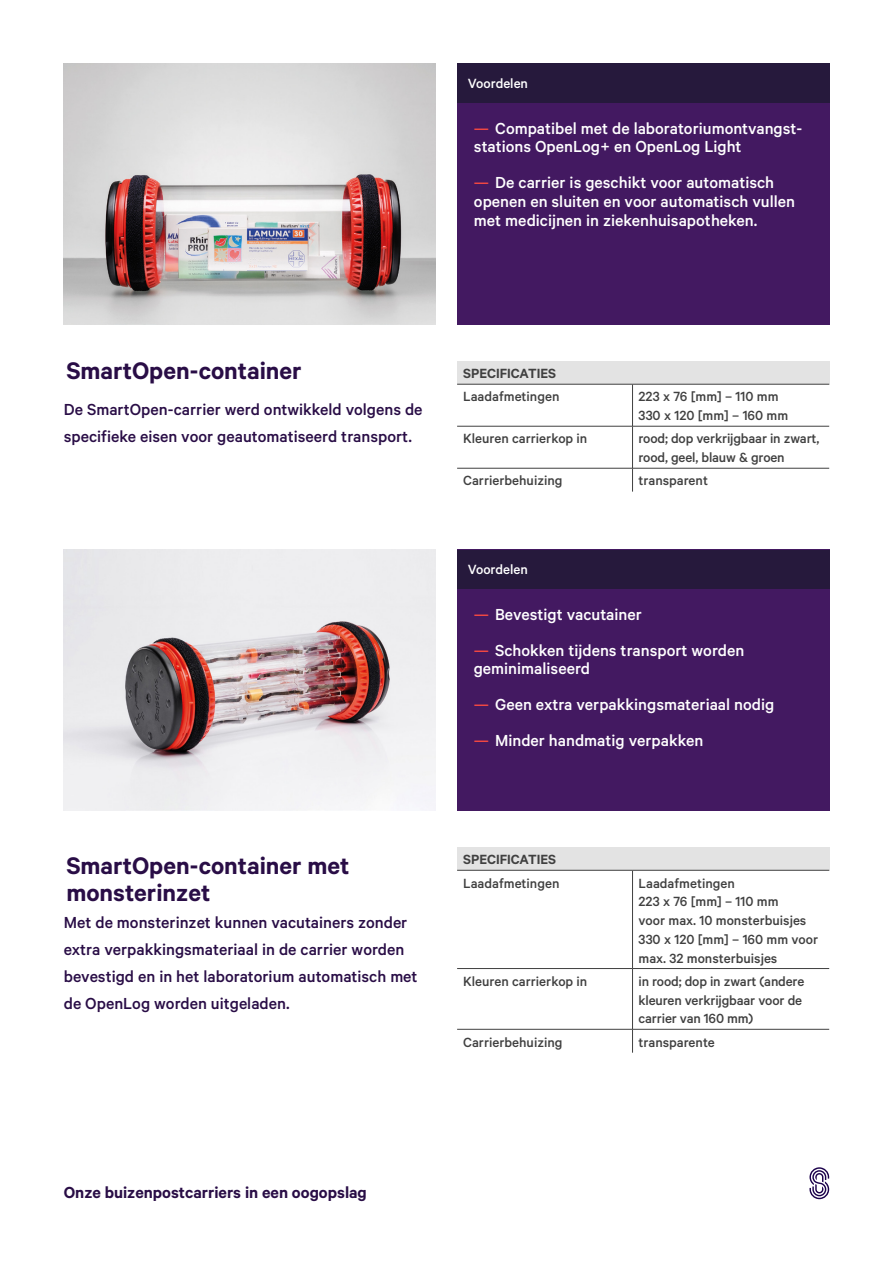
<style>
.page{position:relative;width:893px;height:1263px;background:#fff}
.page>*{position:absolute;margin:0;border:0;box-sizing:border-box;transform-origin:0 0}
._01_SL_ED_Headline_3_small_purple_18_18pt{font:600 27px/27px "Calibre";color:#290d46}
.t1{font:500 18px/18.8px "Calibre";color:#fff}
._03_SL_ED_Copy_purple_12_18pt{font:500 18px/27px "Calibre";color:#290d46}
.t2{font:600 18px "Calibre";color:#290d46}
.SL_ED_Table_Grey___Text_10_12_5pt{font:500 15px/18.8px "Calibre";color:#404040}
.SL_ED_Table_Grey___Head_10_12_5pt{font:600 15px "Calibre";color:#404040}
.SL_ED_Table_White___Text_10_12_5pt{font:500 15px "Calibre";color:#fff}
.s1{color:#f34842}
</style>
<div class="page">
<svg style="left:809px;top:1167px;width:20px;height:32px"></svg>
<div style="left:457px;top:64px;width:372px;height:39px;background:#26193c"></div>
<div style="left:457px;top:103px;width:372px;height:222px;background:#431961"></div>
<div style="left:457px;top:550px;width:372px;height:39px;background:#26193c"></div>
<div style="left:457px;top:589px;width:372px;height:222px;background:#431961"></div>
<img style="left:64px;top:64px;width:372px;height:261px">
<img style="left:64px;top:550px;width:372px;height:261px">
<div style="left:457px;top:361px;width:372px;height:23px;background:#e3e3e3"></div>
<svg style="left:457px;top:425px;width:372px;height:67px"></svg>
<hr style="left:632px;top:384px;width:1px;height:42px;background:#404040">
<hr style="left:457px;top:426px;width:175px;height:1px;background:#404040">
<hr style="left:632px;top:426px;width:197px;height:1px;background:#404040">
<hr style="left:457px;top:384px;width:175px;height:1px;background:#404040">
<hr style="left:632px;top:384px;width:197px;height:1px;background:#404040">
<div style="left:457px;top:847px;width:372px;height:23px;background:#e3e3e3"></div>
<svg style="left:457px;top:969px;width:372px;height:60px"></svg>
<hr style="left:632px;top:969px;width:1px;height:60px;background:#404040">
<hr style="left:457px;top:1029px;width:175px;height:1px;background:#404040">
<hr style="left:632px;top:1029px;width:197px;height:1px;background:#404040">
<svg style="left:632px;top:1029px;width:1px;height:24px"></svg>
<hr style="left:632px;top:870px;width:1px;height:98px;background:#404040">
<hr style="left:457px;top:968px;width:175px;height:1px;background:#404040">
<hr style="left:632px;top:968px;width:197px;height:1px;background:#404040">
<hr style="left:457px;top:870px;width:175px;height:1px;background:#404040">
<hr style="left:632px;top:870px;width:197px;height:1px;background:#404040">
<p class="SL_ED_Table_White___Text_10_12_5pt" style="left:468px;top:74px;width:62px">Voordelen</p>
<p class="t1" style="left:474px;top:118px;width:330px"><span class="s1">—</span> Compatibel met de laboratoriumontvangst&shy;stations OpenLog+ en OpenLog Light</p>
<p class="t1" style="left:474px;top:173px;width:323px"><span class="s1">—</span> De carrier is geschikt voor automatisch openen en sluiten en voor automatisch vullen met medicijnen in ziekenhuisapotheken.</p>
<p class="_01_SL_ED_Headline_3_small_purple_18_18pt" style="left:66px;top:356px;width:237px">SmartOpen-container</p>
<p class="_03_SL_ED_Copy_purple_12_18pt" style="left:64px;top:395px;width:360px">De SmartOpen-carrier werd ontwikkeld volgens de specifieke eisen voor geautomatiseerd transport.</p>
<p class="SL_ED_Table_Grey___Head_10_12_5pt" style="left:463px;top:364px;width:94px">SPECIFICATIES</p>
<p class="SL_ED_Table_Grey___Text_10_12_5pt" style="left:463px;top:387px;width:98px">Laadafmetingen</p>
<p class="SL_ED_Table_Grey___Text_10_12_5pt" style="left:638px;top:387px;width:142px">223 x 76 [mm] – 110 mm</p>
<p class="SL_ED_Table_Grey___Text_10_12_5pt" style="left:638px;top:406px;width:151px">330 x 120 [mm] – 160 mm</p>
<p class="SL_ED_Table_Grey___Text_10_12_5pt" style="left:463px;top:429px;width:126px">Kleuren carrierkop in</p>
<p class="SL_ED_Table_Grey___Text_10_12_5pt" style="left:638px;top:429px;width:183px">rood; dop verkrijgbaar in zwart, rood, geel, blauw &amp; groen</p>
<p class="SL_ED_Table_Grey___Text_10_12_5pt" style="left:463px;top:471px;width:101px">Carrierbehuizing</p>
<p class="SL_ED_Table_Grey___Text_10_12_5pt" style="left:638px;top:471px;width:71px">transparent</p>
<p class="SL_ED_Table_White___Text_10_12_5pt" style="left:468px;top:560px;width:62px">Voordelen</p>
<p class="t1" style="left:474px;top:604px;width:170px"><span class="s1">—</span> Bevestigt vacutainer</p>
<p class="t1" style="left:474px;top:640px;width:272px"><span class="s1">—</span> Schokken tijdens transport worden geminimaliseerd</p>
<p class="t1" style="left:474px;top:694px;width:302px"><span class="s1">—</span> Geen extra verpakkingsmateriaal nodig</p>
<p class="t1" style="left:474px;top:730px;width:231px"><span class="s1">—</span> Minder handmatig verpakken</p>
<p class="_01_SL_ED_Headline_3_small_purple_18_18pt" style="left:66px;top:851px;width:285px">SmartOpen-container met monsterinzet</p>
<p class="_03_SL_ED_Copy_purple_12_18pt" style="left:64px;top:908px;width:355px">Met de monsterinzet kunnen vacutainers zonder extra verpakkingsmateriaal in de carrier worden bevestigd en in het laboratorium automatisch met de OpenLog worden uitgeladen.</p>
<p class="SL_ED_Table_Grey___Head_10_12_5pt" style="left:463px;top:850px;width:94px">SPECIFICATIES</p>
<p class="SL_ED_Table_Grey___Text_10_12_5pt" style="left:463px;top:873px;width:98px">Laadafmetingen</p>
<p class="SL_ED_Table_Grey___Text_10_12_5pt" style="left:638px;top:873px;width:142px">Laadafmetingen<br>223 x 76 [mm] – 110 mm</p>
<p class="SL_ED_Table_Grey___Text_10_12_5pt" style="left:638px;top:910px;width:181px">voor max. 10 monsterbuisjes<br>330 x 120 [mm] – 160 mm voor max. 32 monsterbuisjes</p>
<p class="SL_ED_Table_Grey___Text_10_12_5pt" style="left:463px;top:971px;width:126px">Kleuren carrierkop in</p>
<p class="SL_ED_Table_Grey___Text_10_12_5pt" style="left:638px;top:971px;width:167px">in rood; dop in zwart (andere kleuren verkrijgbaar voor de carrier van 160 mm)</p>
<p class="SL_ED_Table_Grey___Text_10_12_5pt" style="left:463px;top:1032px;width:101px">Carrierbehuizing</p>
<p class="SL_ED_Table_Grey___Text_10_12_5pt" style="left:638px;top:1032px;width:78px">transparente</p>
<p class="t2" style="left:64px;top:1181px;width:305px">Onze buizenpostcarriers in een oogopslag</p>
</div>
